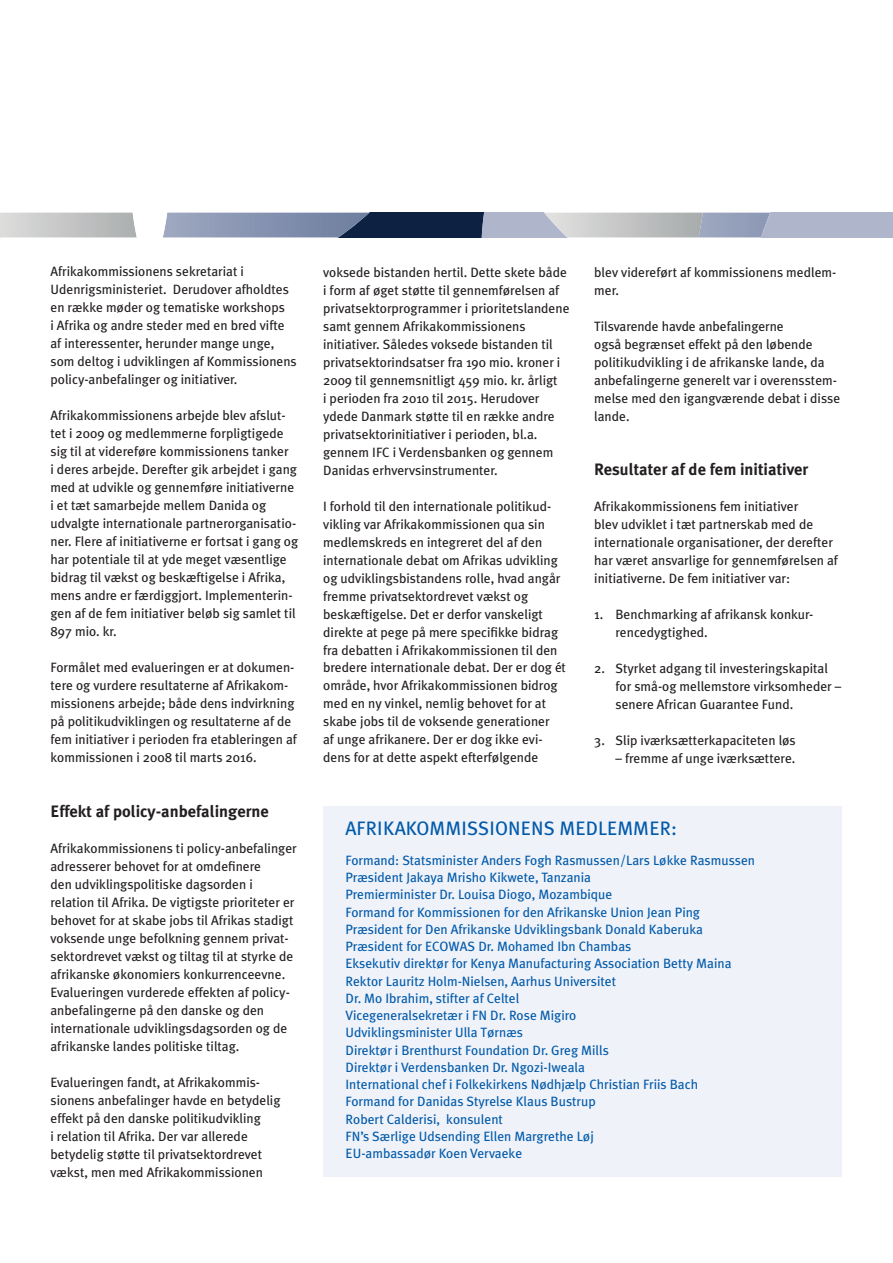
<style>
.page{position:relative;width:893px;height:1263px;background:#fff}
.page>*{position:absolute;margin:0;border:0;box-sizing:border-box;transform-origin:0 0}
.t1{font:19.5px "Meta Plus";letter-spacing:.01em;color:#015aaa}
.t2{font:700 16.5px "Meta Plus";color:#231f20}
.t3{font:13.5px/18px "Meta Plus";color:#231f20}
.t4{font:13.5px/17.2px "Meta Plus";color:#015aaa}
</style>
<div class="page">
<svg style="left:0;top:213px;width:893px;height:24px;background:#969fb0"></svg>
<div style="left:323px;top:806px;width:519px;height:371px;background:#eff2f9"></div>
<p class="t3" style="left:50px;top:263px;width:248px">Afrikakommissionens sekretariat i Udenrigsministeriet. Derudover afholdtes en række møder og tematiske workshops<br>i Afrika og andre steder med en bred vifte af interessenter, herunder mange unge, som deltog i udviklingen af Kommissionens policy-anbefalinger og initiativer.</p>
<p class="t3" style="left:50px;top:407px;width:249px">Afrikakommissionens arbejde blev afslut&shy;tet i 2009 og medlemmerne forpligtigede sig til at videreføre kommissionens tanker<br>i deres arbejde. Derefter gik arbejdet i gang med at udvikle og gennemføre initiativerne i et tæt samarbejde mellem Danida og udvalgte internationale partnerorganisatio&shy;ner. Flere af initiativerne er fortsat i gang og har potentiale til at yde meget væsentlige bidrag til vækst og beskæftigelse i Afrika, mens andre er færdiggjort. I mplementerin&shy;gen af de fem initiativer beløb sig samlet til 897 mio. kr.</p>
<p class="t3" style="left:50px;top:659px;width:248px">Formålet med evalueringen er at dokumen&shy;tere og vurdere resultaterne af Afrikakom&shy;missionens arbejde; både dens indvirkning på politikudviklingen og resultaterne af de fem initiativer i perioden fra etableringen af kommissionen i 2008 til marts 2016.</p>
<p class="t2" style="left:50px;top:801px;width:220px">Effekt af policy-anbefalingerne</p>
<p class="t3" style="left:50px;top:839px;width:248px">Afrikakommissionens ti policy-anbefalinger adresserer behovet for at omdefinere<br>den udviklingspolitiske dagsorden i relation til Afrika. De vigtigste prioriteter er behovet for at skabe jobs til Afrikas stadigt voksende unge befolkning gennem privat&shy;sektordrevet vækst og tiltag til at styrke de afrikanske økonomiers konkurrenceevne.<br>Evalueringen vurderede effekten af policy&shy;anbefalingerne på den danske og den internationale udviklingsdagsorden og de afrikanske landes politiske tiltag.</p>
<p class="t3" style="left:50px;top:1073px;width:231px">Evalueringen fandt, at Afrikakommis&shy;sionens anbefalinger havde en betydelig effekt på den danske politikudvikling<br>i relation til Afrika. Der var allerede betydelig støtte til privatsektordrevet vækst, men med Afrikakommissionen</p>
<p class="t3" style="left:323px;top:263px;width:248px">voksede bistanden hertil. Dette skete både i form af øget støtte til gennemførelsen af privatsektorprogrammer i prioritetslandene samt gennem Afrikakommissionens initiativer. Således voksede bistanden til privatsektorindsatser fra 190 mio. kroner i 2009 til gennemsnitligt 459 mio. kr. årligt<br>i perioden fra 2010 til 2015. Herudover ydede Danmark støtte til en række andre privatsektorinitiativer i perioden, bl.a. gennem IFC i Verdensbanken og gennem Danidas erhvervsinstrumenter.</p>
<p class="t3" style="left:323px;top:497px;width:244px">I forhold til den internationale politikud&shy;vikling var Afrikakommissionen qua sin medlemskreds en integreret del af den internationale debat om Afrikas udvikling og udviklingsbistandens rolle, hvad angår fremme privatsektordrevet vækst og beskæftigelse. Det er derfor vanskeligt direkte at pege på mere specifikke bidrag fra debatten i Afrikakommissionen til den bredere internationale debat. Der er dog ét område, hvor Afrikakommissionen bidrog med en ny vinkel, nemlig behovet for at skabe jobs til de voksende generationer<br>af unge afrikanere. Der er dog ikke evi&shy;dens for at dette aspekt efterfølgende</p>
<p class="t3" style="left:594px;top:263px;width:244px">blev videreført af kommissionens medlem&shy;mer.</p>
<p class="t3" style="left:594px;top:317px;width:247px">Tilsvarende havde anbefalingerne<br>også begrænset effekt på den løbende politikudvikling i de afrikanske lande, da anbefalingerne generelt var i overensstem&shy;melse med den igangværende debat i disse lande.</p>
<p class="t2" style="left:594px;top:459px;width:216px">Resultater af de fem initiativer</p>
<p class="t3" style="left:594px;top:497px;width:246px">Afrikakommissionens fem initiativer<br>blev udviklet i tæt partnerskab med de internationale organisationer, der derefter har været ansvarlige for gennemførelsen af initiativerne. De fem initiativer var:</p>
<p class="t3" style="left:615px;top:605px;width:199px;text-indent:-21px">1. Benchmarking af afrikansk konkur&shy;rencedygtighed.</p>
<p class="t3" style="left:615px;top:659px;width:227px;text-indent:-21px">2. Styrket adgang til investeringskapital for små-og mellemstore virksomheder – senere African Guarantee Fund.</p>
<p class="t3" style="left:594px;top:731px;width:203px">3. Slip iværksætterkapaciteten løs</p>
<p class="t3" style="left:615px;top:749px;width:181px">– fremme af unge iværksættere.</p>
<h1 class="t1" style="left:345px;top:817px;width:333px">Afrikakommissionens medlemmer:</h1>
<p class="t4" style="left:345px;top:851px;width:411px">Formand: Statsminister Anders Fogh Rasmussen/Lars Løkke Rasmussen Præsident Jakaya Mrisho Kikwete, Tanzania<br>Premierminister Dr. Louisa Diogo, Mozambique<br>Formand for Kommissionen for den Afrikanske U nion Jean Ping Præsident for Den Afrikanske Udviklingsbank Donald Kaberuka Præsident for ECOWAS Dr. Mohamed I bn Chambas<br>Eksekutiv direktør for Kenya Manufacturing Association Betty Maina Rektor Lauritz Holm-N ielsen, Aarhus U niversitet<br>Dr. Mo I brahim, stifter af Celtel<br>Vicegeneralsekretær i FN Dr. Rose Migiro<br>U dviklingsminister U lla Tørnæs<br>Direktør i Brenthurst Foundation Dr. Greg Mills<br>Direktør i Verdensbanken Dr. Ngozi-Iweala<br>I nternational chef i Folkekirkens N ødhjælp Christian Friis Bach<br>Formand for Danidas Styrelse Klaus Bustrup<br>Robert Calderisi, konsulent<br>FN ’s Særlige U dsending Ellen Margrethe Løj<br>EU -ambassadør Koen Vervaeke</p>
</div>
